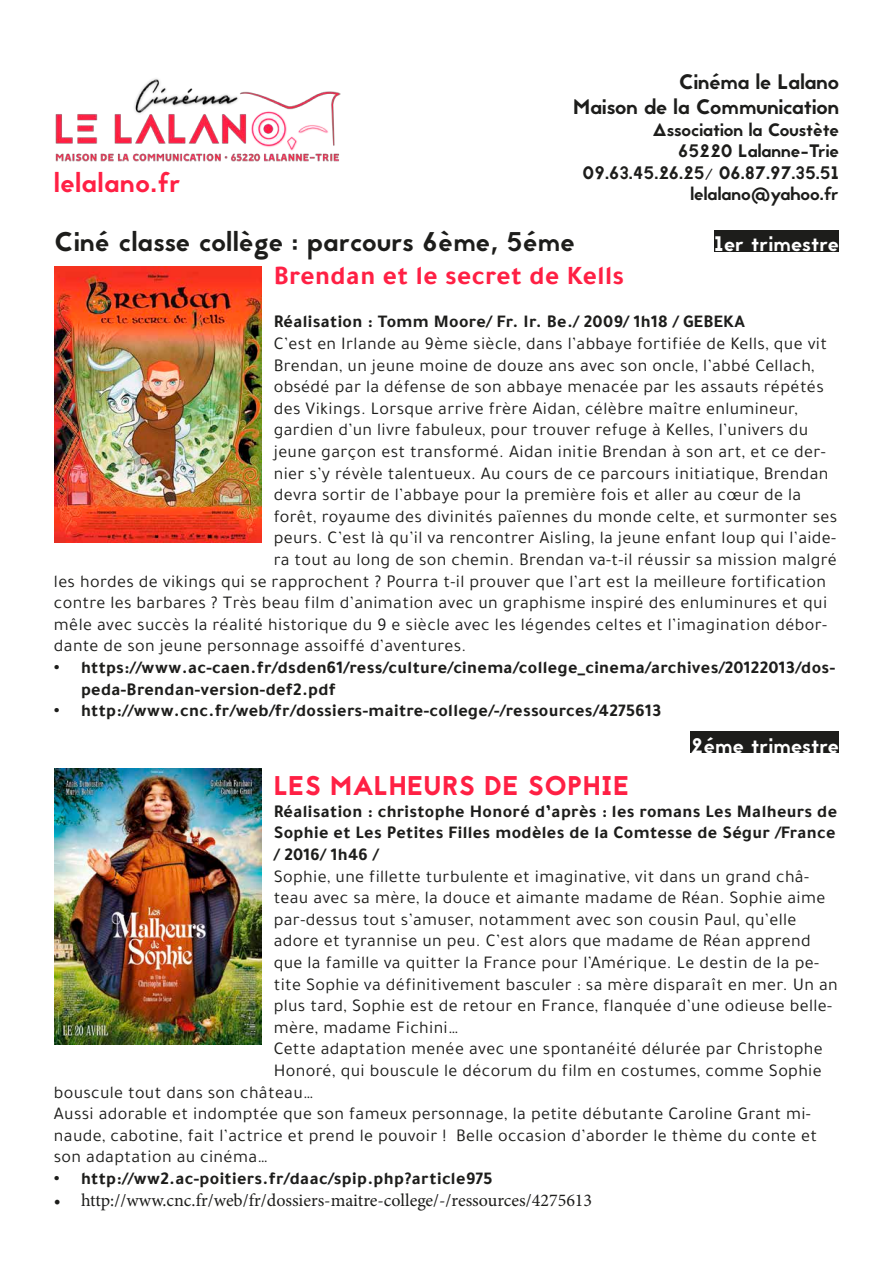
<style>
.page{position:relative;width:893px;height:1263px;background:#fff}
.page>*{position:absolute;margin:0;border:0;box-sizing:border-box;transform-origin:0 0}
.t1{font:27px "Jaapokki";letter-spacing:.02em;color:#1d1d1b}
.t2{font:27px "Jaapokki";letter-spacing:.02em;color:#ff2044}
.t3{font:700 27px "Tajawal";letter-spacing:.02em;color:#ff2044}
.t4{font:21px/25.2px "Jaapokkisubtract";color:#1d1d1b;text-align:right}
.t5{font:21px "Jaapokkisubtract";letter-spacing:.02em;color:#fff}
.t6{font:18px "Tajawal";letter-spacing:.02em;color:#1d1d1b}
.t7{font:700 18px/21.6px "Tajawal";letter-spacing:.02em;color:#1d1d1b}
.t8{font:18px/21.6px "Jaapokkienchance";color:#1d1d1b;text-align:right}
.t9{font:18px "Minion Pro";color:#1d1d1b}
</style>
<div class="page">
<img style="left:55px;top:78px;width:286px;height:84px">
<div style="left:714px;top:230px;width:125px;height:21px;background:#1d1d1b"></div>
<img style="left:54px;top:267px;width:207px;height:276px">
<div style="left:691px;top:732px;width:148px;height:21px;background:#1d1d1b"></div>
<img style="left:54px;top:768px;width:207px;height:276px">
<p class="t4" style="left:573px;top:69px;width:267px">Cinéma le Lalano<br>Maison de la Communication</p>
<p class="t8" style="left:583px;top:119px;width:258px">Association la Coustète<br>65220 Lalanne-Trie<br>09.63.45.26.25/ 06.87.97.35.51 lelalano@yahoo.fr</p>
<h1 class="t2" style="left:54px;top:164px;width:128px">lelalano.fr</h1>
<h1 class="t1" style="left:54px;top:223px;width:522px">Ciné classe collège : parcours 6ème, 5éme</h1>
<p class="t5" style="left:714px;top:229px;width:126px">1er trimestre</p>
<h1 class="t3" style="left:274px;top:255px;width:352px">Brendan et le secret de Kells</h1>
<p class="t7" style="left:274px;top:311px;width:473px">Réalisation : Tomm Moore/ Fr. Ir. Be./ 2009/ 1h18 / GEBEKA</p>
<p class="t6" style="left:274px;top:331px;width:555px">C’est en Irlande au 9ème siècle, dans l’abbaye fortifiée de Kells, que vit</p>
<p class="t6" style="left:274px;top:353px;width:543px">Brendan, un jeune moine de douze ans avec son oncle, l’abbé Cellach,</p>
<p class="t6" style="left:274px;top:374px;width:552px">obsédé par la défense de son abbaye menacée par les assauts répétés</p>
<p class="t6" style="left:274px;top:396px;width:526px">des Vikings. Lorsque arrive frère Aidan, célèbre maître enlumineur,</p>
<p class="t6" style="left:274px;top:418px;width:536px">gardien d’un livre fabuleux, pour trouver refuge à Kelles, l’univers du</p>
<p class="t6" style="left:274px;top:439px;width:553px">jeune garçon est transformé. Aidan initie Brendan à son art, et ce der-</p>
<p class="t6" style="left:274px;top:461px;width:556px">nier s’y révèle talentueux. Au cours de ce parcours initiatique, Brendan</p>
<p class="t6" style="left:274px;top:482px;width:529px">devra sortir de l’abbaye pour la première fois et aller au cœur de la</p>
<p class="t6" style="left:274px;top:504px;width:565px">forêt, royaume des divinités païennes du monde celte, et surmonter ses</p>
<p class="t6" style="left:274px;top:526px;width:564px">peurs. C’est là qu’il va rencontrer Aisling, la jeune enfant loup qui l’aide-</p>
<p class="t6" style="left:274px;top:547px;width:565px">ra tout au long de son chemin. Brendan va-t-il réussir sa mission malgré</p>
<p class="t6" style="left:54px;top:569px;width:773px">les hordes de vikings qui se rapprochent ? Pourra t-il prouver que l’art est la meilleure fortification</p>
<p class="t6" style="left:54px;top:590px;width:775px">contre les barbares ? Très beau film d’animation avec un graphisme inspiré des enluminures et qui</p>
<p class="t6" style="left:54px;top:612px;width:775px">mêle avec succès la réalité historique du 9 e siècle avec les légendes celtes et l’imagination débor-</p>
<p class="t6" style="left:54px;top:634px;width:414px">dante de son jeune personnage assoiffé d’aventures.</p>
<p class="t7" style="left:81px;top:656px;width:755px;text-indent:-27px">• https://www.ac-caen.fr/dsden61/ress/culture/cinema/college_cinema/archives/20122013/dos&shy;peda-Brendan-version-def2.pdf</p>
<p class="t7" style="left:54px;top:700px;width:609px">• http://www.cnc.fr/web/fr/dossiers-maitre-college/-/ressources/4275613</p>
<p class="t5" style="left:691px;top:731px;width:150px">2éme trimestre</p>
<h1 class="t2" style="left:274px;top:767px;width:357px">LES MALHEURS DE SOPHIE</h1>
<p class="t7" style="left:274px;top:800px;width:565px;text-align:justify">Réalisation : christophe Honoré d’après : les romans Les Malheurs de Sophie et Les Petites Filles modèles de la Comtesse de Ségur /France / 2016/ 1h46 /</p>
<p class="t6" style="left:274px;top:863px;width:537px">Sophie, une fillette turbulente et imaginative, vit dans un grand châ-</p>
<p class="t6" style="left:274px;top:885px;width:553px">teau avec sa mère, la douce et aimante madame de Réan. Sophie aime</p>
<p class="t6" style="left:274px;top:907px;width:524px">par-dessus tout s’amuser, notamment avec son cousin Paul, qu’elle</p>
<p class="t6" style="left:274px;top:928px;width:538px">adore et tyrannise un peu. C’est alors que madame de Réan apprend</p>
<p class="t6" style="left:274px;top:950px;width:547px">que la famille va quitter la France pour l’Amérique. Le destin de la pe-</p>
<p class="t6" style="left:274px;top:971px;width:566px">tite Sophie va définitivement basculer : sa mère disparaît en mer. Un an</p>
<p class="t6" style="left:274px;top:993px;width:560px">plus tard, Sophie est de retour en France, flanquée d’une odieuse belle-</p>
<p class="t6" style="left:274px;top:1015px;width:186px">mère, madame Fichini…</p>
<p class="t6" style="left:274px;top:1036px;width:550px">Cette adaptation menée avec une spontanéité délurée par Christophe</p>
<p class="t6" style="left:274px;top:1058px;width:549px">Honoré, qui bouscule le décorum du film en costumes, comme Sophie</p>
<p class="t6" style="left:54px;top:1079px;width:261px">bouscule tout dans son château…</p>
<p class="t6" style="left:54px;top:1101px;width:758px">Aussi adorable et indomptée que son fameux personnage, la petite débutante Caroline Grant mi-</p>
<p class="t6" style="left:54px;top:1123px;width:765px">naude, cabotine, fait l’actrice et prend le pouvoir ! Belle occasion d’aborder le thème du conte et</p>
<p class="t6" style="left:54px;top:1144px;width:215px">son adaptation au cinéma…</p>
<p class="t7" style="left:54px;top:1167px;width:440px">• http://ww2.ac-poitiers.fr/daac/spip.php?article975</p>
<p class="t9" style="left:54px;top:1188px;width:540px">• http://www.cnc.fr/web/fr/dossiers-maitre-college/-/ressources/4275613</p>
</div>
